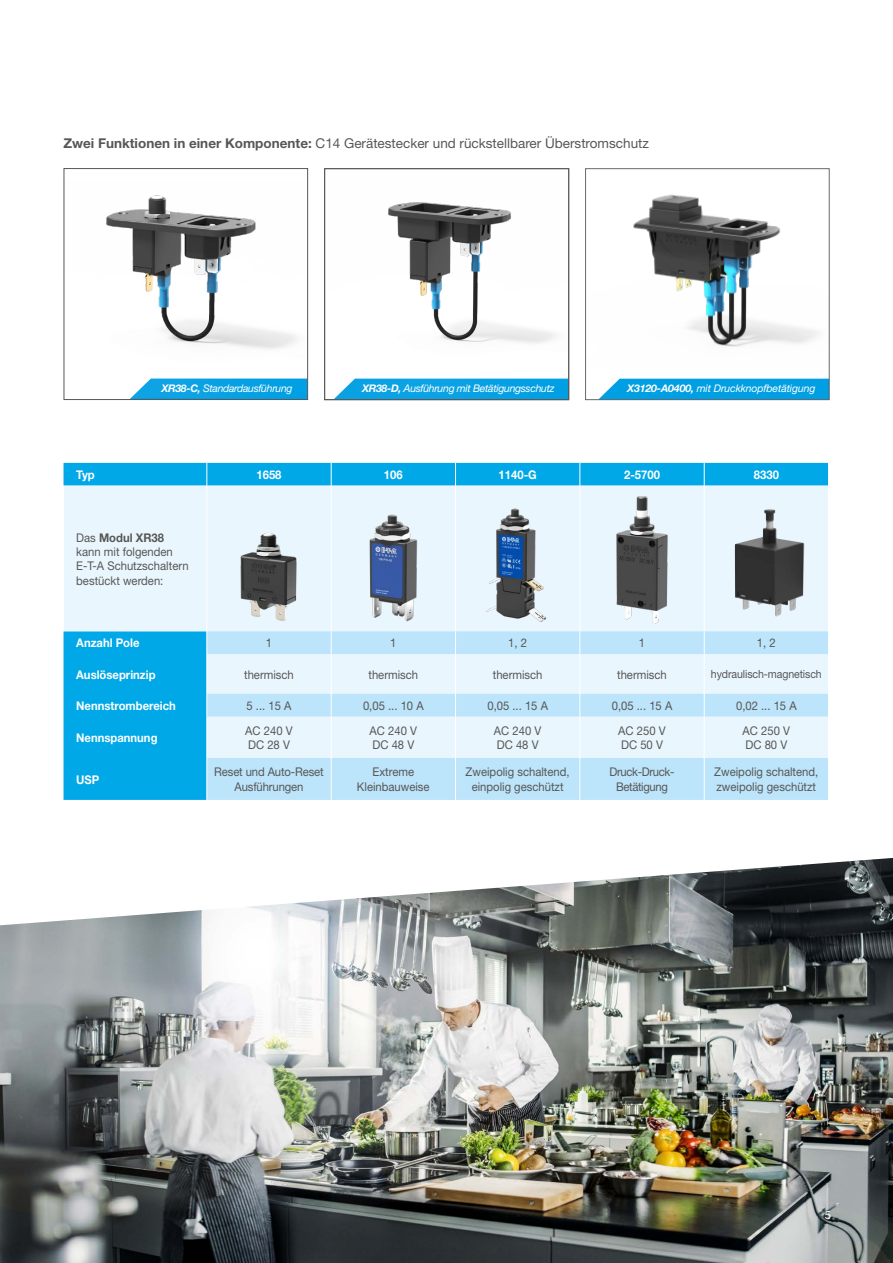
<style>
.page{position:relative;width:893px;height:1263px;background:#fff}
.page>*{position:absolute;margin:0;border:0;box-sizing:border-box;transform-origin:0 0}
.t1{font:13.5px "Helvetica Neue LT";color:#575756}
.t2{font:12px/14.4px "Helvetica Neue LT";color:#575756;scale:.94 1}
.t3{font:700 12px "Helvetica Neue LT";color:#fff;scale:.94 1}
.t4{font:12px/14.4px "Helvetica Neue LT";letter-spacing:-.03em;color:#575756;text-align:center;scale:.94 1}
.t5{font:11.25px "Helvetica Neue LT";letter-spacing:-.01em;color:#575756;scale:.94 1}
.t6{font:11.25px "Helvetica Neue LT";color:#fff}
.t7{font:italic 10.5px "Helvetica Neue LT";letter-spacing:-.03em;color:#fff}
.t8{font:italic 10.5px "Helvetica Neue LT";letter-spacing:-.01em;color:#fff}
.s1{font-weight:700}
</style>
<div class="page">
<img style="left:633px;top:169px;width:197px;height:199px">
<div style="left:600px;top:379px;width:227px;height:19px;background:#009fe3"></div>
<svg style="left:131px;top:397px;width:175px;height:1px"></svg>
<img style="left:335px;top:202px;width:232px;height:196px">
<img style="left:106px;top:195px;width:200px;height:202px">
<div style="left:64px;top:168px;width:244px;height:232px;border:1px solid #575756"></div>
<div style="left:324px;top:168px;width:245px;height:232px;border:1px solid #575756"></div>
<div style="left:585px;top:168px;width:244px;height:232px;border:1px solid #575756"></div>
<img style="left:0;top:858px;width:893px;height:405px">
<div style="left:64px;top:463px;width:764px;height:337px;background:#00a8e7"></div>
<svg style="left:64px;top:486px;width:764px;height:272px;background:#c3e9fa"></svg>
<svg style="left:207px;top:694px;width:621px;height:106px;background:#ceebfb"></svg>
<svg style="left:206px;top:463px;width:1px;height:23px"></svg>
<svg style="left:331px;top:463px;width:1px;height:23px"></svg>
<svg style="left:455px;top:463px;width:1px;height:23px"></svg>
<svg style="left:579px;top:463px;width:1px;height:23px"></svg>
<svg style="left:704px;top:463px;width:1px;height:23px"></svg>
<svg style="left:828px;top:463px;width:1px;height:23px"></svg>
<svg style="left:331px;top:694px;width:1px;height:23px"></svg>
<svg style="left:455px;top:694px;width:1px;height:23px"></svg>
<svg style="left:579px;top:694px;width:1px;height:23px"></svg>
<svg style="left:704px;top:694px;width:1px;height:23px"></svg>
<hr style="left:331px;top:758px;width:1px;height:42px;background:#fff">
<hr style="left:455px;top:758px;width:1px;height:42px;background:#fff">
<hr style="left:579px;top:758px;width:1px;height:42px;background:#fff">
<hr style="left:704px;top:758px;width:1px;height:42px;background:#fff">
<hr style="left:331px;top:717px;width:1px;height:41px;background:#fff">
<hr style="left:455px;top:717px;width:1px;height:41px;background:#fff">
<hr style="left:579px;top:717px;width:1px;height:41px;background:#fff">
<hr style="left:704px;top:717px;width:1px;height:41px;background:#fff">
<hr style="left:331px;top:654px;width:1px;height:40px;background:#fff">
<hr style="left:455px;top:654px;width:1px;height:40px;background:#fff">
<hr style="left:579px;top:654px;width:1px;height:40px;background:#fff">
<hr style="left:704px;top:654px;width:1px;height:40px;background:#fff">
<hr style="left:206px;top:486px;width:1px;height:145px;background:#fff">
<hr style="left:331px;top:486px;width:1px;height:145px;background:#fff">
<hr style="left:455px;top:486px;width:1px;height:145px;background:#fff">
<hr style="left:579px;top:486px;width:1px;height:145px;background:#fff">
<hr style="left:704px;top:486px;width:1px;height:145px;background:#fff">
<div style="left:206px;top:631px;width:622px;height:23px;background:#bce4fa"></div>
<hr style="left:206px;top:654px;width:1px;height:40px;background:#fff">
<svg style="left:206px;top:694px;width:1px;height:23px"></svg>
<hr style="left:206px;top:717px;width:1px;height:41px;background:#fff">
<hr style="left:206px;top:758px;width:1px;height:42px;background:#fff">
<img style="left:229px;top:530px;width:78px;height:98px">
<img style="left:363px;top:512px;width:59px;height:114px">
<img style="left:605px;top:489px;width:76px;height:143px">
<img style="left:735px;top:509px;width:69px;height:107px">
<img style="left:470px;top:504px;width:90px;height:123px">
<p class="t1" style="left:63px;top:135px;width:587px"><span class="s1">Zwei Funktionen in einer Komponente:</span> C14 Gerätestecker und rückstellbarer Überstromschutz</p>
<p class="t7" style="left:161px;top:382px;width:133px"><span class="s1">XR38-C,</span> Standardausführung</p>
<p class="t7" style="left:362px;top:382px;width:194px"><span class="s1">XR38-D,</span> Ausführung mit Betätigungsschutz</p>
<p class="t8" style="left:627px;top:382px;width:190px"><span class="s1">X3120-A0400,</span> mit Druckknopfbetätigung</p>
<p class="t3" style="left:76px;top:467px;width:21px">Typ</p>
<p class="t3" style="left:256px;top:467px;width:28px">1658</p>
<p class="t3" style="left:384px;top:467px;width:22px">106</p>
<p class="t3" style="left:499px;top:467px;width:42px">1140-G</p>
<p class="t3" style="left:624px;top:467px;width:40px">2-5700</p>
<p class="t3" style="left:754px;top:467px;width:28px">8330</p>
<p class="t2" style="left:76px;top:530px;width:121px">Das <span class="s1">Modul XR38 </span>kann mit folgenden<br>E-T-A Schutzschaltern bestückt werden:</p>
<p class="t3" style="left:76px;top:636px;width:69px">Anzahl Pole</p>
<p class="t2" style="left:266px;top:636px;width:8px">1</p>
<p class="t2" style="left:390px;top:636px;width:8px">1</p>
<p class="t2" style="left:508px;top:636px;width:22px">1, 2</p>
<p class="t2" style="left:639px;top:636px;width:8px">1</p>
<p class="t2" style="left:757px;top:636px;width:22px">1, 2</p>
<p class="t3" style="left:76px;top:667px;width:86px">Auslöseprinzip</p>
<p class="t2" style="left:244px;top:667px;width:54px">thermisch</p>
<p class="t2" style="left:368px;top:667px;width:54px">thermisch</p>
<p class="t2" style="left:493px;top:667px;width:54px">thermisch</p>
<p class="t2" style="left:617px;top:667px;width:54px">thermisch</p>
<p class="t5" style="left:711px;top:668px;width:119px">hydraulisch-magnetisch</p>
<p class="t3" style="left:76px;top:698px;width:107px">Nennstrombereich</p>
<p class="t2" style="left:247px;top:698px;width:49px">5 ... 15 A</p>
<p class="t2" style="left:363px;top:698px;width:66px">0,05 ... 10 A</p>
<p class="t2" style="left:487px;top:698px;width:66px">0,05 ... 15 A</p>
<p class="t2" style="left:612px;top:698px;width:66px">0,05 ... 15 A</p>
<p class="t2" style="left:736px;top:698px;width:66px">0,02 ... 15 A</p>
<p class="t3" style="left:76px;top:730px;width:88px">Nennspannung</p>
<p class="t2" style="left:245px;top:723px;width:52px">AC 240 V<br>DC 28 V</p>
<p class="t2" style="left:370px;top:723px;width:52px">AC 240 V<br>DC 48 V</p>
<p class="t2" style="left:494px;top:723px;width:52px">AC 240 V<br>DC 48 V</p>
<p class="t2" style="left:618px;top:723px;width:52px">AC 250 V<br>DC 50 V</p>
<p class="t2" style="left:743px;top:723px;width:52px">AC 250 V<br>DC 80 V</p>
<p class="t3" style="left:76px;top:772px;width:26px">USP</p>
<p class="t2" style="left:214px;top:765px;width:118px;text-align:center">Reset und Auto-Reset<br>Ausführungen</p>
<p class="t2" style="left:357px;top:765px;width:79px;text-align:center">Extreme<br>Kleinbauweise</p>
<p class="t2" style="left:466px;top:765px;width:112px;text-align:center">Zweipolig schaltend, einpolig geschützt</p>
<p class="t4" style="left:610px;top:765px;width:70px">Druck-Druck-<br>Betätigung</p>
<p class="t2" style="left:714px;top:765px;width:112px">Zweipolig schaltend, zweipolig geschützt</p>
<p class="t6" style="left:825px;top:1208px;width:8px">5</p>
</div>
